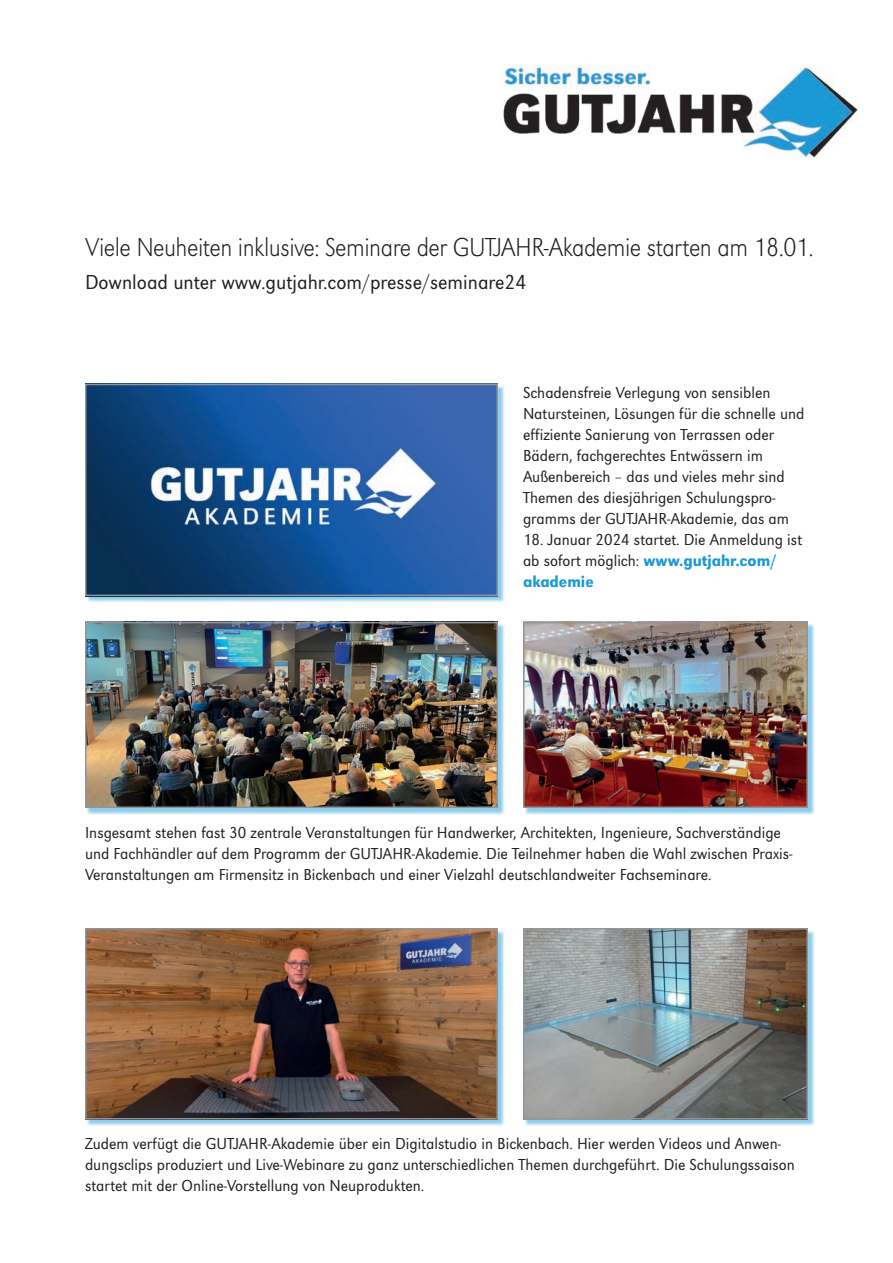
<style>
.page{position:relative;width:893px;height:1263px;background:#fff}
.page>*{position:absolute;margin:0;border:0;box-sizing:border-box;transform-origin:0 0}
.t1{font:27px "URW Grotesk T Extr Ligh Narr";letter-spacing:-.02em;color:#231f20;scale:.96 1}
.t2{font:21px "URW Grotesk T Ligh Narr";color:#231f20}
.t3{font:16.5px/21px "URW Grotesk T Ligh Narr";color:#231f20}
.t4{font:16.5px "URW Grotesk T Medi Narr";color:#1c99d5}
.s1{font-family:"URW Grotesk T Medi Narr";color:#1c99d5}
</style>
<div class="page">
<img style="left:501px;top:65px;width:357px;height:93px">
<div style="left:86px;top:385px;width:419px;height:218px;background:#1c99d5;opacity:.5"></div>
<img style="left:87px;top:386px;width:409px;height:208px">
<div style="left:85px;top:384px;width:413px;height:212px;border:1px solid #939598"></div>
<div style="left:86px;top:623px;width:419px;height:192px;background:#1c99d5;opacity:.5"></div>
<img style="left:87px;top:624px;width:409px;height:182px">
<div style="left:85px;top:622px;width:413px;height:186px;border:1px solid #939598"></div>
<div style="left:524px;top:623px;width:291px;height:192px;background:#1c99d5;opacity:.5"></div>
<img style="left:525px;top:624px;width:281px;height:182px">
<div style="left:523px;top:622px;width:285px;height:186px;border:1px solid #939598"></div>
<div style="left:86px;top:929px;width:419px;height:197px;background:#1c99d5;opacity:.5"></div>
<img style="left:87px;top:930px;width:409px;height:187px">
<div style="left:85px;top:928px;width:413px;height:191px;border:1px solid #939598"></div>
<div style="left:524px;top:929px;width:291px;height:197px;background:#1c99d5;opacity:.5"></div>
<img style="left:525px;top:930px;width:281px;height:187px">
<div style="left:523px;top:928px;width:285px;height:191px;border:1px solid #939598"></div>
<h1 class="t1" style="left:85px;top:232px;width:760px">Viele Neuheiten inklusive: Seminare der GUTJAHR-Akademie starten am 18.01.</h1>
<p class="t2" style="left:85px;top:270px;width:443px">Download unter www.gutjahr.com/presse/seminare24</p>
<p class="t3" style="left:523px;top:382px;width:283px">Schadensfreie Verlegung von sensiblen Natursteinen, Lösungen für die schnelle und effiziente Sanierung von Terrassen oder Bädern, fachgerechtes Entwässern im Außenbereich – das und vieles mehr sind Themen des diesjährigen Schulungspro&shy;gramms der GUTJAHR-Akademie, das am</p>
<p class="t3" style="left:523px;top:529px;width:281px">18. Januar 2024 startet. Die Anmeldung ist ab sofort möglich: <span class="s1">www.gutjahr.com/</span></p>
<p class="t4" style="left:523px;top:572px;width:72px">akademie</p>
<p class="t3" style="left:85px;top:822px;width:709px">Insgesamt stehen fast 30 zentrale Veranstaltungen für Handwerker, Architekten, Ingenieure, Sachverständige und Fachhändler auf dem Programm der GUTJAHR-Akademie. Die Teilnehmer haben die Wahl zwischen Praxis-<br>Veranstaltungen am Firmensitz in Bickenbach und einer Vielzahl deutschlandweiter Fachseminare.</p>
<p class="t3" style="left:85px;top:1133px;width:711px">Zudem verfügt die GUTJAHR-Akademie über ein Digitalstudio in Bickenbach. Hier werden Videos und Anwen&shy;dungsclips produziert und Live-Webinare zu ganz unterschiedlichen Themen durchgeführt. Die Schulungssaison startet mit der Online-Vorstellung von Neuprodukten.</p>
</div>
